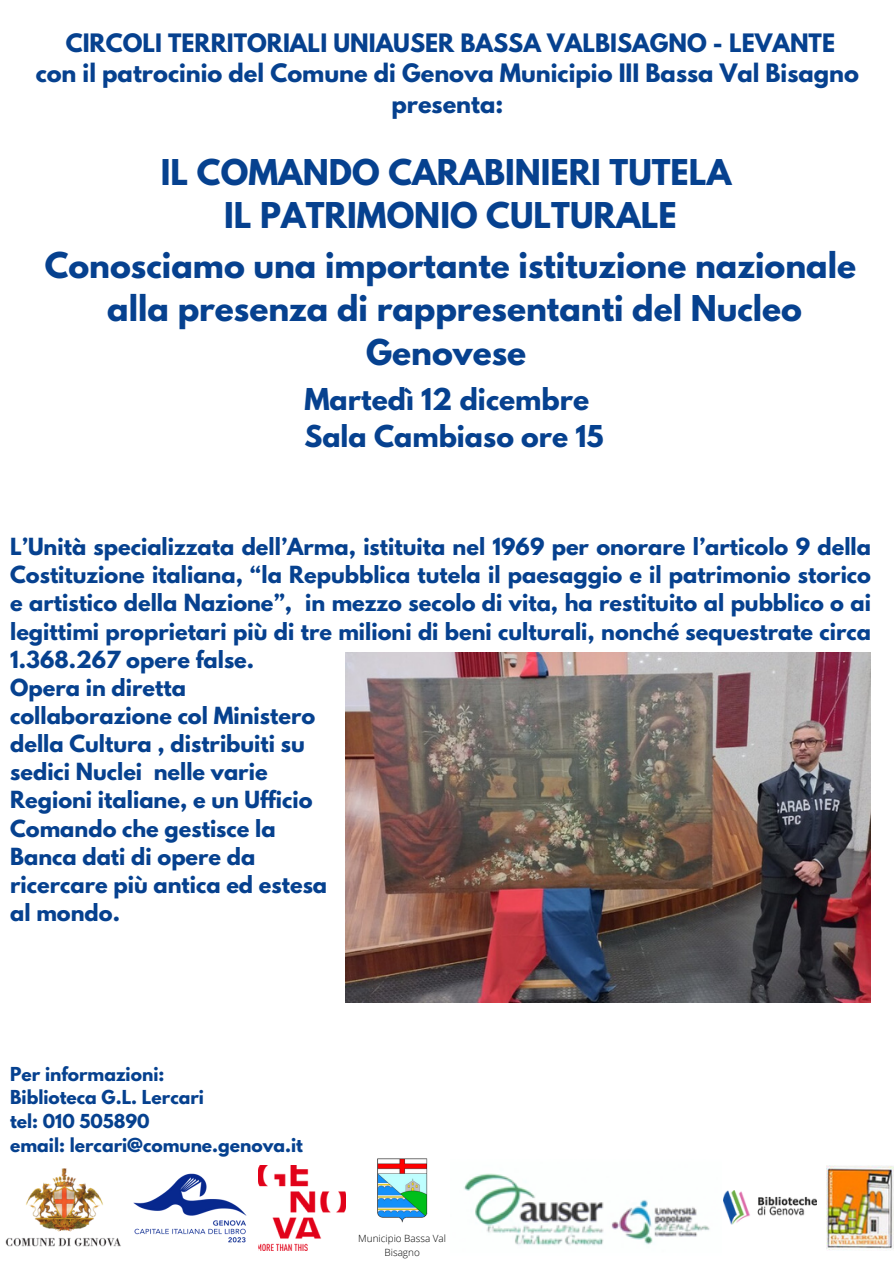
<style>
.page{position:relative;width:894px;height:1264px;background:#fff}
.page>*{position:absolute;margin:0;border:0;box-sizing:border-box;transform-origin:0 0}
.t1{font:700 31.5px/43.8px "League Spartan";color:#06418f;text-align:center}
.t2{font:700 26.7px "League Spartan";color:#06418f}
.t3{font:700 22.5px "League Spartan";color:#06418f}
.t4{font:700 20.85px/28.2px "League Spartan";color:#06418f;text-align:justify}
.t5{font:700 17.1px "League Spartan";color:#06418f}
.t6{font:300 9.9px/13.2px "Open Sans";color:#000;text-align:center}
</style>
<div class="page">
<img style="left:133px;top:1173px;width:114px;height:70px">
<img style="left:826px;top:1165px;width:67px;height:85px">
<img style="left:723px;top:1190px;width:93px;height:34px">
<img style="left:5px;top:1168px;width:116px;height:79px">
<img style="left:258px;top:1165px;width:88px;height:85px">
<img style="left:377px;top:1158px;width:51px;height:64px">
<img style="left:464px;top:1173px;width:246px;height:73px">
<img style="left:346px;top:652px;width:524px;height:350px">
<p class="t3" style="left:66px;top:31px;width:770px">CIRCOLI TERRITORIALI UNIAUSER BASSA VALBISAGNO - LEVANTE</p>
<p class="t3" style="left:36px;top:62px;width:824px">con il patrocinio del Comune di Genova Municipio III Bassa Val Bisagno</p>
<p class="t3" style="left:391px;top:93px;width:113px">presenta:</p>
<p class="t1" style="left:161px;top:154px;width:572px">IL COMANDO CARABINIERI TUTELA</p>
<p class="t1" style="left:224px;top:198px;width:454px">IL PATRIMONIO CULTURALE</p>
<p class="t1" style="left:45px;top:247px;width:812px">Conosciamo una importante istituzione nazionale</p>
<p class="t1" style="left:107px;top:291px;width:696px">alla presenza di rappresentanti del Nucleo<br>Genovese</p>
<p class="t2" style="left:304px;top:386px;width:286px">Martedì 12 dicembre</p>
<p class="t2" style="left:304px;top:423px;width:301px">Sala Cambiaso ore 15</p>
<p class="t4" style="left:10px;top:535px;width:862px">L’Unità specializzata dell’Arma, istituita nel 1969 per onorare l’articolo 9 della Costituzione italiana, “la Repubblica tutela il paesaggio e il patrimonio storico e artistico della Nazione”, in mezzo secolo di vita, ha restituito al pubblico o ai legittimi proprietari più di tre milioni di beni culturali, nonché sequestrate circa 1.368.267 opere false.</p>
<p class="t4" style="left:10px;top:676px;width:177px">Opera in diretta</p>
<p class="t4" style="left:10px;top:704px;width:306px">collaborazione col Ministero</p>
<p class="t4" style="left:10px;top:732px;width:296px">della Cultura , distribuiti su</p>
<p class="t4" style="left:10px;top:760px;width:259px">sedici Nuclei nelle varie</p>
<p class="t4" style="left:10px;top:788px;width:304px">Regioni italiane, e un Ufficio</p>
<p class="t4" style="left:10px;top:816px;width:267px">Comando che gestisce la</p>
<p class="t4" style="left:10px;top:844px;width:247px">Banca dati di opere da</p>
<p class="t4" style="left:10px;top:873px;width:318px">ricercare più antica ed estesa</p>
<p class="t4" style="left:10px;top:901px;width:111px">al mondo.</p>
<p class="t5" style="left:10px;top:1065px;width:156px">Per informazioni:</p>
<p class="t5" style="left:10px;top:1089px;width:195px">Biblioteca G.L. Lercari</p>
<p class="t5" style="left:10px;top:1112px;width:141px">tel: 010 505890</p>
<p class="t5" style="left:10px;top:1136px;width:294px">email: lercari@comune.genova.it</p>
<p class="t6" style="left:358px;top:1231px;width:89px">Municipio Bassa Val<br>Bisagno</p>
</div>
